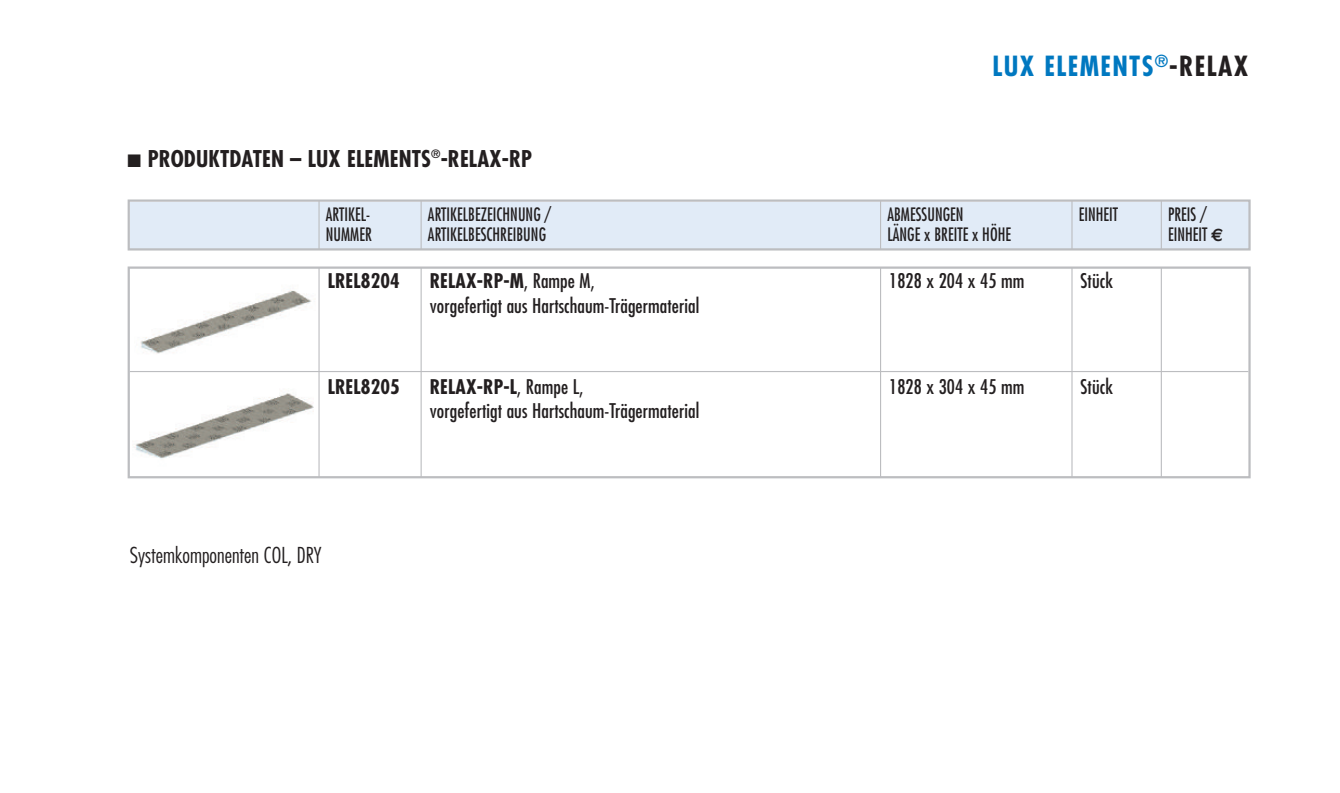
<style>
.page{position:relative;width:1340px;height:793px;background:#fff}
.page>*{position:absolute;margin:0;border:0;box-sizing:border-box;transform-origin:0 0}
.t1{font:700 condensed 27px "Futura";letter-spacing:.05em;color:#0078c0}
.t2{font:700 condensed 22.5px "Futura";letter-spacing:.005em;color:#231f20}
.t3{font:300 condensed 21.38px "Futura";color:#231f20}
.t4{font:condensed 19.8px "Futura";letter-spacing:.005em;color:#231f20}
.t5{font:700 condensed 19.8px "Futura";letter-spacing:.005em;color:#231f20}
.t6{font:condensed 18px "Futura";letter-spacing:.005em;color:#231f20;scale:.9 1}
.s1{color:#231f20}
.s2{font-family:"Euro Sans";font-weight:700;font-stretch:normal}
.s3{font-weight:400}
</style>
<div class="page">
<img style="left:134px;top:393px;width:180px;height:66px">
<img style="left:140px;top:290px;width:172px;height:64px">
<div style="left:128px;top:266px;width:1122px;height:212px;border:2px solid #bcbdc0"></div>
<hr style="left:130px;top:371px;width:1118px;height:1px;background:#bcbdc0">
<hr style="left:318px;top:268px;width:1px;height:209px;background:#bcbdc0">
<hr style="left:420px;top:268px;width:2px;height:209px;background:#bcbdc0">
<hr style="left:880px;top:268px;width:1px;height:209px;background:#bcbdc0">
<hr style="left:1071px;top:268px;width:1px;height:209px;background:#bcbdc0">
<hr style="left:1160px;top:268px;width:1px;height:209px;background:#bcbdc0">
<div style="left:130px;top:202px;width:1118px;height:46px;background:#e1ebf7"></div>
<div style="left:128px;top:199px;width:1122px;height:51px;border:2px solid #bcbdc0"></div>
<hr style="left:318px;top:201px;width:1px;height:48px;background:#bcbdc0">
<hr style="left:420px;top:201px;width:2px;height:48px;background:#bcbdc0">
<hr style="left:880px;top:201px;width:1px;height:48px;background:#bcbdc0">
<hr style="left:1071px;top:201px;width:1px;height:48px;background:#bcbdc0">
<hr style="left:1160px;top:201px;width:1px;height:48px;background:#bcbdc0">
<p class="t2" style="left:128px;top:148px;width:406px">■ PRODUKTDATEN – LUX ELEMENTS<sup>®</sup>-RELAX-RP</p>
<h1 class="t1" style="left:992px;top:54px;width:257px">LUX ELEMENTS<sup>®</sup><span class="s1">-RELAX</span></h1>
<p class="t6" style="left:326px;top:206px;width:51px">ARTIKEL-</p>
<p class="t6" style="left:428px;top:206px;width:138px">ARTIKELBEZEICHNUNG /</p>
<p class="t6" style="left:887px;top:206px;width:86px">ABMESSUNGEN</p>
<p class="t6" style="left:1078px;top:206px;width:45px">EINHEIT</p>
<p class="t6" style="left:1168px;top:206px;width:44px">PREIS /</p>
<p class="t6" style="left:326px;top:226px;width:53px">NUMMER</p>
<p class="t6" style="left:428px;top:226px;width:133px">ARTIKELBESCHREIBUNG</p>
<p class="t6" style="left:887px;top:226px;width:139px">LÄNGE x BREITE x HÖHE</p>
<p class="t6" style="left:1168px;top:226px;width:63px">EINHEIT <span class="s2">€</span></p>
<p class="t5" style="left:328px;top:272px;width:74px">LREL8204</p>
<p class="t5" style="left:430px;top:272px;width:166px">RELAX-RP-M<span class="s3">, Rampe M,</span></p>
<p class="t4" style="left:889px;top:272px;width:137px">1828 x 204 x 45 mm</p>
<p class="t4" style="left:1080px;top:272px;width:34px">Stück</p>
<p class="t4" style="left:430px;top:296px;width:271px">vorgefertigt aus Hartschaum-Trägermaterial</p>
<p class="t5" style="left:328px;top:378px;width:74px">LREL8205</p>
<p class="t5" style="left:430px;top:378px;width:155px">RELAX-RP-L<span class="s3">, Rampe L,</span></p>
<p class="t4" style="left:889px;top:377px;width:137px">1828 x 304 x 45 mm</p>
<p class="t4" style="left:1080px;top:377px;width:34px">Stück</p>
<p class="t4" style="left:430px;top:402px;width:271px">vorgefertigt aus Hartschaum-Trägermaterial</p>
<p class="t3" style="left:130px;top:546px;width:193px">Systemkomponenten COL, DRY</p>
</div>
